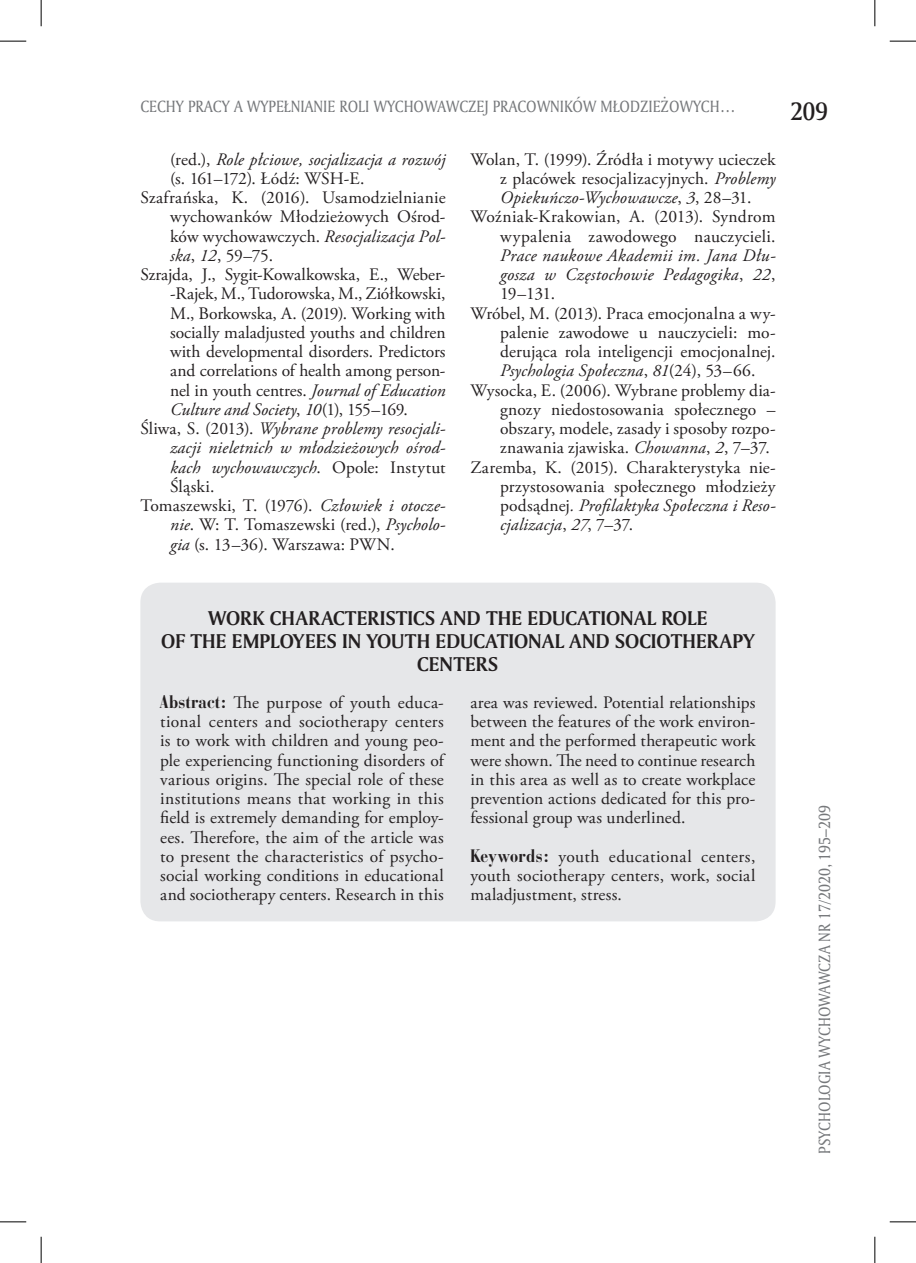
<style>
.page{position:relative;width:916px;height:1263px;background:#fff}
.page>*{position:absolute;margin:0;border:0;box-sizing:border-box;transform-origin:0 0}
.t1{font:24.5px "Amerigo Md PL";color:#231f20;scale:.9 1}
.streszczenie_ang_tyt{font:700 19.25px/22.8px "Amerigo PL";color:#231f20;text-align:center}
.bibliografia{font:17.5px/19.2px "Adobe Garamond Pro";letter-spacing:.01em;color:#231f20;text-align:justify}
.streszczenie_ang{font:17.5px/19.2px "Adobe Garamond Pro";letter-spacing:.005em;color:#231f20;text-align:justify}
.bibliografia_ang{font:17.5px "Adobe Garamond Pro";letter-spacing:-.005em;color:#231f20}
.bibliografia-2{font:italic 17.5px/19.2px "Adobe Garamond Pro";letter-spacing:.01em;color:#231f20}
.streszczenie_klucz_a{font:17.5px/19.2px "Adobe Garamond Pro";letter-spacing:.01em;color:#231f20;text-align:justify}
.bibliografia_ang-2{font:italic 17.5px "Adobe Garamond Pro";color:#231f20}
.t2{font:15.75px "Amerigo PL";color:#76787b;scale:.9 1}
.s1{font-style:normal}
.s2{font-style:italic}
.s3{font-family:"Bauer Bodoni Bd Cn PL"}
</style>
<div class="page">
<div style="left:140px;top:583px;width:635px;height:338px;background:#e6e7e9;border-radius:20px"></div>
<svg style="left:0;top:41px;width:26px;height:1px"></svg>
<svg style="left:889px;top:41px;width:27px;height:1px"></svg>
<svg style="left:0;top:1221px;width:26px;height:1px"></svg>
<svg style="left:889px;top:1221px;width:27px;height:1px"></svg>
<svg style="left:41px;top:0;width:1px;height:26px"></svg>
<svg style="left:41px;top:1237px;width:1px;height:26px"></svg>
<svg style="left:874px;top:0;width:1px;height:26px"></svg>
<svg style="left:874px;top:1237px;width:1px;height:26px"></svg>
<p class="t2" style="left:140px;top:96px;width:21px">CECHY</p>
<p class="t2" style="left:188px;top:96px;width:11px">PRACY</p>
<p class="t2" style="left:234px;top:96px;width:10px">AWYPEŁNIANIE</p>
<p class="t2" style="left:339px;top:96px;width:9px">ROLI</p>
<p class="t2" style="left:373px;top:96px;width:12px">WYCHOWAWCZEJ</p>
<p class="t2" style="left:493px;top:96px;width:12px">PRACOWNIKÓW</p>
<p class="t2" style="left:600px;top:96px;width:12px">MŁODZIEŻOWYCH</p>
<p class="t2" style="left:719px;top:96px;width:19px">…</p>
<h1 class="t1" style="left:790px;top:95px;width:43px">209</h1>
<p class="bibliografia-2" style="left:170px;top:150px;width:277px"><span class="s1">(red.),</span> Role płciowe, socjalizacja a rozwój <span class="s1">(s. 161–172). Łódź: WSH-E.</span></p>
<p class="bibliografia" style="left:170px;top:189px;width:277px;text-indent:-30px">Szafrańska, K. (2016). Usamodzielnianie wychowanków Młodzieżowych Ośrod&shy;ków wychowawczych. <span class="s2">Resocjalizacja Pol&shy;ska</span>, <span class="s2">12</span>, 59–75.</p>
<p class="bibliografia_ang" style="left:140px;top:264px;width:305px">Szrajda, J., Sygit-Kowalkowska, E., Weber-</p>
<p class="bibliografia_ang" style="left:175px;top:283px;width:271px">Rajek, M., Tudorowska, M., Ziółkowski,</p>
<p class="bibliografia_ang" style="left:170px;top:303px;width:277px">M., Borkowska, A. (2019). Working with</p>
<p class="bibliografia_ang" style="left:170px;top:322px;width:277px">socially maladjusted youths and children</p>
<p class="bibliografia_ang" style="left:170px;top:341px;width:277px">with developmental disorders. Predictors</p>
<p class="bibliografia_ang" style="left:170px;top:360px;width:277px">and correlations of health among person-</p>
<p class="bibliografia_ang" style="left:170px;top:380px;width:277px">nel in youth centres. <span class="s2">Journal of Education</span></p>
<p class="bibliografia_ang-2" style="left:170px;top:399px;width:239px">Culture and Society<span class="s1">,</span> 10<span class="s1">(1), 155–169.</span></p>
<p class="bibliografia-2" style="left:170px;top:419px;width:277px;text-align:justify;text-indent:-30px"><span class="s1">Śliwa, S. (2013).</span> Wybrane problemy resocjali&shy;zacji nieletnich w młodzieżowych ośrod&shy;kach wychowawczych<span class="s1">. Opole: Instytut Śląski.</span></p>
<p class="bibliografia" style="left:170px;top:497px;width:277px;text-indent:-30px">Tomaszewski, T. (1976). <span class="s2">Człowiek i otocze&shy;nie</span>. W: T. Tomaszewski (red.), <span class="s2">Psycholo&shy;gia</span> (s. 13–36). Warszawa: PWN.</p>
<p class="bibliografia" style="left:500px;top:150px;width:277px;text-indent:-30px">Wolan, T. (1999). Źródła i motywy ucieczek z placówek resocjalizacyjnych. <span class="s2">Problemy Opiekuńczo-Wychowawcze</span>, <span class="s2">3</span>, 28–31.</p>
<p class="bibliografia" style="left:500px;top:208px;width:277px;text-indent:-30px">Woźniak-Krakowian, A. (2013). Syndrom wypalenia zawodowego nauczycieli.<br><span class="s2">Prace naukowe Akademii im. Jana Dłu&shy;gosza w Częstochowie Pedagogika</span>, <span class="s2">22</span>, 19–131.</p>
<p class="bibliografia" style="left:500px;top:304px;width:277px;text-indent:-30px">Wróbel, M. (2013). Praca emocjonalna a wy&shy;palenie zawodowe u nauczycieli: mo&shy;derująca rola inteligencji emocjonalnej.<br><span class="s2">Psychologia Społeczna</span>, <span class="s2">81</span>(24), 53–66.</p>
<p class="bibliografia" style="left:500px;top:381px;width:277px;text-indent:-30px">Wysocka, E. (2006). Wybrane problemy dia&shy;gnozy niedostosowania społecznego – obszary, modele, zasady i sposoby rozpo&shy;znawania zjawiska. <span class="s2">Chowanna</span>, <span class="s2">2</span>, 7–37.</p>
<p class="bibliografia" style="left:500px;top:458px;width:277px;text-indent:-30px">Zaremba, K. (2015). Charakterystyka nie&shy;przystosowania społecznego młodzieży podsądnej<span class="s2">. Profilaktyka Społeczna i Reso&shy;cjalizacja</span>, <span class="s2">27</span>, 7–37.</p>
<p class="streszczenie_ang_tyt" style="left:161px;top:606px;width:594px">WORK CHARACTERISTICS AND THE EDUCATIONAL ROLE<br>OF THE EMPLOYEES IN YOUTH EDUCATIONAL AND SOCIOTHERAPY<br>CENTERS</p>
<p class="streszczenie_ang" style="left:160px;top:693px;width:285px"><span class="s3">Abstract:</span> The purpose of youth educa&shy;tional centers and sociotherapy centers is to work with children and young peo&shy;ple experiencing functioning disorders of various origins. The special role of these institutions means that working in this field is extremely demanding for employ&shy;ees. Therefore, the aim of the article was to present the characteristics of psycho&shy;social working conditions in educational and sociotherapy centers. Research in this</p>
<p class="streszczenie_ang" style="left:470px;top:693px;width:286px">area was reviewed. Potential relationships between the features of the work environ&shy;ment and the performed therapeutic work were shown. The need to continue research in this area as well as to create workplace prevention actions dedicated for this pro&shy;fessional group was underlined.</p>
<p class="streszczenie_klucz_a" style="left:470px;top:847px;width:286px"><span class="s3">Keywords:</span> youth educational centers, youth sociotherapy centers, work, social maladjustment, stress.</p>
<p class="t2" style="left:814px;top:1153px;width:389px;rotate:-90deg">PSYCHOLOGIA WYCHOWAWCZA NR 17/2020, 195–209</p>
</div>
